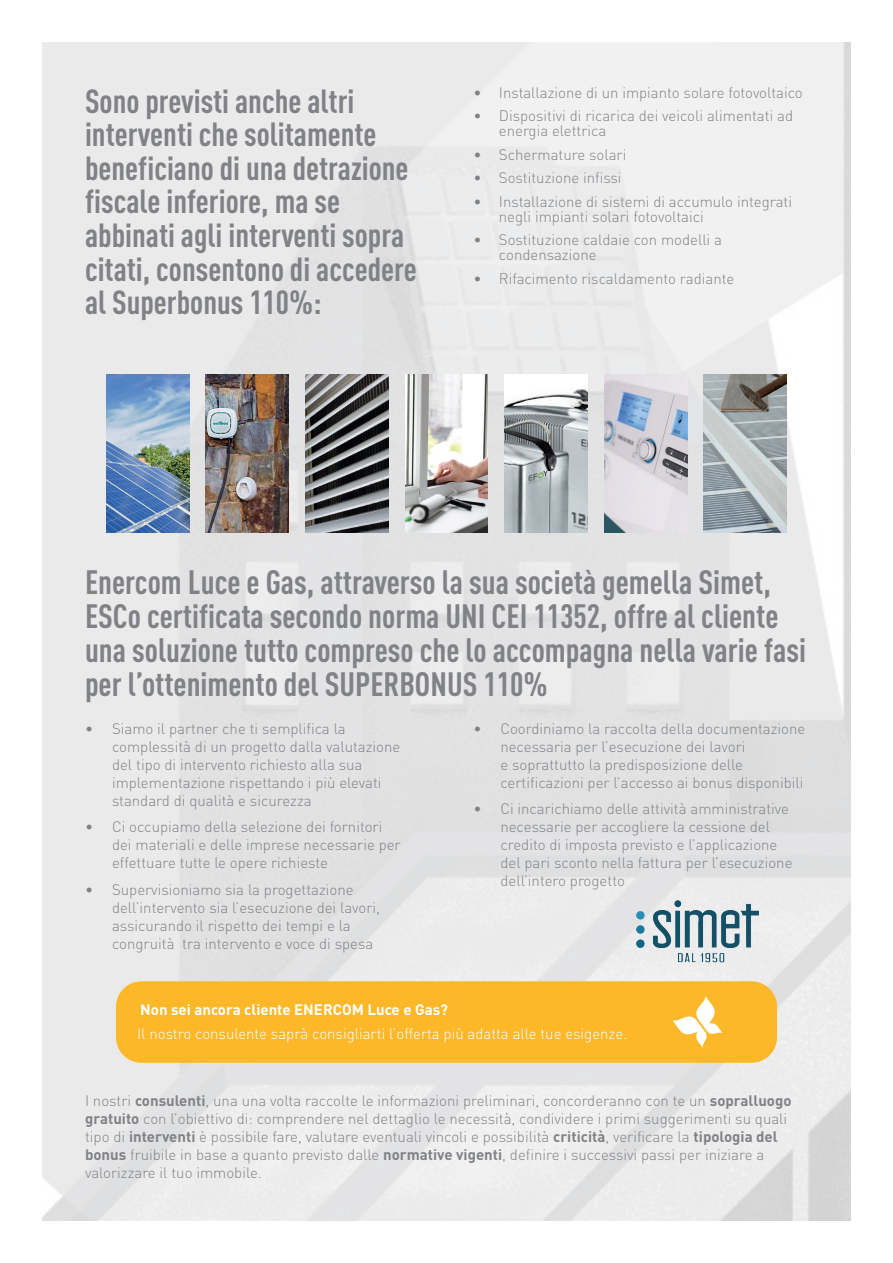
<style>
.page{position:relative;width:893px;height:1263px;background:#fff}
.page>*{position:absolute;margin:0;border:0;box-sizing:border-box;transform-origin:0 0}
.t1{font:700 33.3px/33.9px "DIN Cond";color:#808285}
.t2{font:700 33px/33.6px "DIN Cond";color:#808285}
.t3{font:300 15px/18px "DIN";color:#808285}
.t4{font:300 15px "DIN";color:#fff}
.t5{font:700 15px "DIN";color:#fff}
.s1{font-weight:700}
</style>
<div class="page">
<img style="left:43px;top:43px;width:807px;height:1177px">
<div style="left:116px;top:981px;width:661px;height:82px;background:#fcb828;border-radius:26px"></div>
<img style="left:106px;top:374px;width:83px;height:159px">
<img style="left:206px;top:374px;width:83px;height:159px">
<img style="left:306px;top:374px;width:82px;height:159px">
<img style="left:405px;top:374px;width:83px;height:159px">
<img style="left:505px;top:374px;width:82px;height:159px">
<img style="left:604px;top:374px;width:83px;height:159px">
<img style="left:704px;top:374px;width:83px;height:159px">
<svg style="left:672px;top:996px;width:51px;height:52px"></svg>
<img style="left:636px;top:900px;width:123px;height:63px">
<h2 class="t2" style="left:85px;top:83px;width:333px">Sono previsti anche altri interventi che solitamente beneficiano di una detrazione fiscale inferiore, ma se abbinati agli interventi sopra citati, consentono di accedere al Superbonus 110%:</h2>
<p class="t3" style="left:473px;top:83px;width:331px">• Installazione di un impianto solare fotovoltaico</p>
<p class="t3" style="left:499px;top:108px;width:296px;line-height:15px;text-indent:-26px">• Dispositivi di ricarica dei veicoli alimentati ad energia elettrica</p>
<p class="t3" style="left:473px;top:145px;width:154px">• Schermature solari</p>
<p class="t3" style="left:473px;top:169px;width:150px">• Sostituzione infissi</p>
<p class="t3" style="left:499px;top:194px;width:295px;line-height:15px;text-indent:-26px">• Installazione di sistemi di accumulo integrati negli impianti solari fotovoltaici</p>
<p class="t3" style="left:499px;top:232px;width:225px;line-height:15px;text-indent:-26px">• Sostituzione caldaie con modelli a condensazione</p>
<p class="t3" style="left:473px;top:269px;width:262px">• Rifacimento riscaldamento radiante</p>
<h1 class="t1" style="left:85px;top:565px;width:722px">Enercom Luce e Gas, attraverso la sua società gemella Simet, ESCo certificata secondo norma UNI CEI 11352, offre al cliente una soluzione tutto compreso che lo accompagna nella varie fasi per l’ottenimento del SUPERBONUS 110%</h1>
<p class="t3" style="left:500px;top:719px;width:306px;text-indent:-27px">• Coordiniamo la raccolta della documentazione necessaria per l’esecuzione dei lavori<br>e soprattutto la predisposizione delle certificazioni per l’accesso ai bonus disponibili</p>
<p class="t3" style="left:500px;top:800px;width:294px;text-indent:-27px">• Ci incarichiamo delle attività amministrative necessarie per accogliere la cessione del credito di imposta previsto e l’applicazione del pari sconto nella fattura per l’esecuzione dell’intero progetto</p>
<p class="t3" style="left:112px;top:719px;width:290px;text-indent:-27px">• Siamo il partner che ti semplifica la complessità di un progetto dalla valutazione del tipo di intervento richiesto alla sua implementazione rispettando i più elevati standard di qualità e sicurezza</p>
<p class="t3" style="left:112px;top:818px;width:290px;text-indent:-27px">• Ci occupiamo della selezione dei fornitori dei materiali e delle imprese necessarie per effettuare tutte le opere richieste</p>
<p class="t3" style="left:112px;top:880px;width:270px;text-indent:-27px">• Supervisioniamo sia la progettazione dell’intervento sia l’esecuzione dei lavori, assicurando il rispetto dei tempi e la congruità tra intervento e voce di spesa</p>
<p class="t5" style="left:140px;top:1000px;width:309px">Non sei ancora cliente ENERCOM Luce e Gas?</p>
<p class="t4" style="left:137px;top:1024px;width:491px">Il nostro consulente saprà consigliarti l’offerta più adatta alle tue esigenze.</p>
<p class="t3" style="left:85px;top:1092px;width:708px">I nostri <span class="s1">consulenti</span>, una una volta raccolte le informazioni preliminari, concorderanno con te un <span class="s1">sopralluogo gratuito</span> con l’obiettivo di: comprendere nel dettaglio le necessità, condividere i primi suggerimenti su quali tipo di <span class="s1">interventi</span> è possibile fare, valutare eventuali vincoli e possibilità <span class="s1">criticità</span>, verificare la <span class="s1">tipologia del bonus</span> fruibile in base a quanto previsto dalle <span class="s1">normative vigenti</span>, definire i successivi passi per iniziare a valorizzare il tuo immobile.</p>
</div>
